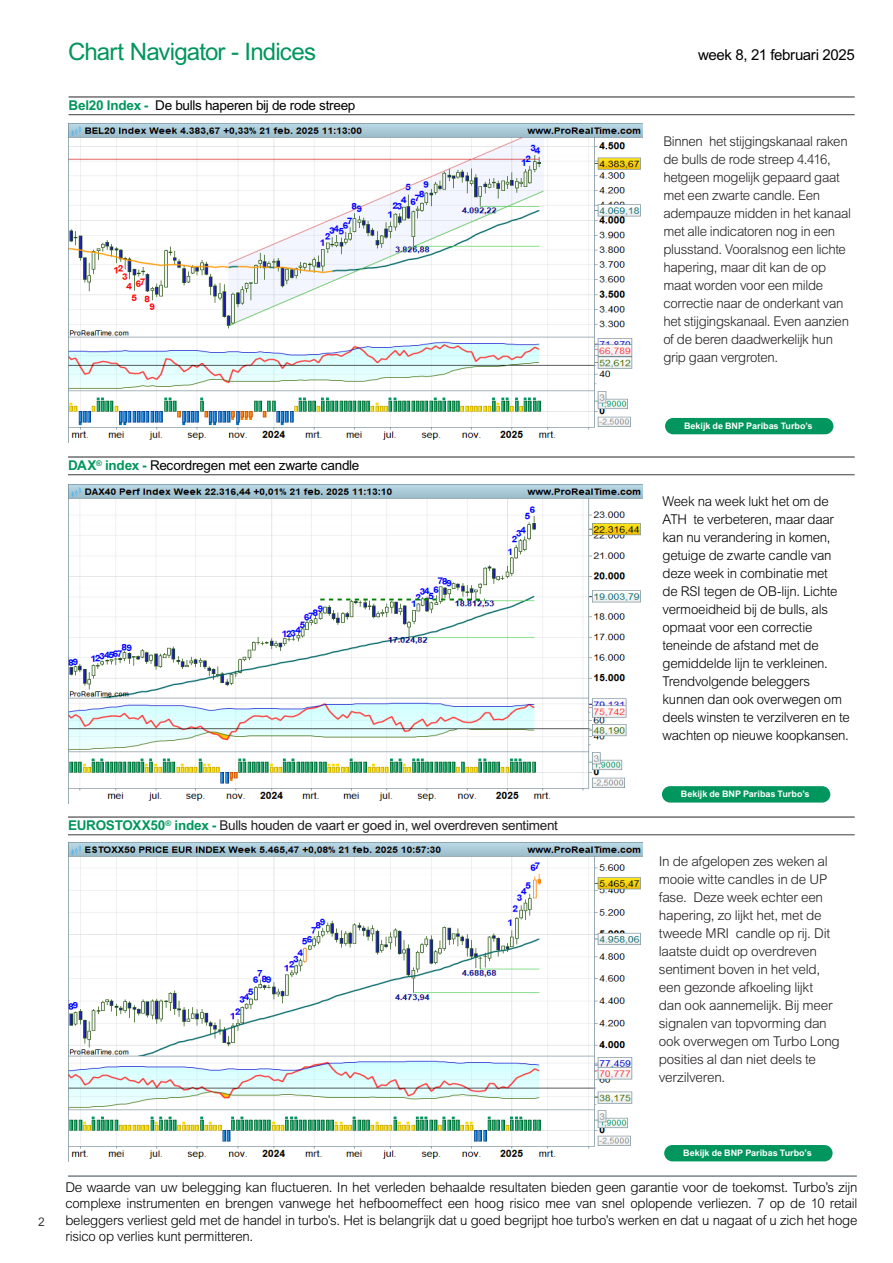
<style>
.page{position:relative;width:893px;height:1263px;background:#fff}
.page>*{position:absolute;margin:0;border:0;box-sizing:border-box;transform-origin:0 0}
.Heading_Table_Double{font:24px "Arial MT Std";letter-spacing:-.035em;color:#00965d}
.Heading_Table_Double-2{font:15px "Arial MT Std";letter-spacing:-.025em;color:#000}
.Body{font:300 13.5px/18px "Arial MT Std";letter-spacing:-.02em;color:#000;text-align:justify}
.Body-2{font:300 13.5px/18px "Arial MT Std";letter-spacing:-.025em;color:#231f20}
.Basisalinea{font:13.5px "Arial MT Std";letter-spacing:-.02em;color:#000}
.t1{font:13.5px "Arial MT Std";letter-spacing:-.02em;color:#231f20}
.t2{font:12px "Arial MT Std";color:#3e3e3f}
.t3{font:700 9px "Arial MT Std";color:#fff}
.s1{font-weight:700;color:#00965d}
</style>
<div class="page">
<hr style="left:68px;top:1175px;width:789px;height:2px;background:#78848a">
<hr style="left:68px;top:456px;width:787px;height:2px;background:#3e3e3f">
<hr style="left:68px;top:474px;width:787px;height:1px;background:#3e3e3f">
<img style="left:68px;top:484px;width:574px;height:319px">
<div style="left:662px;top:786px;width:168px;height:16px;background:#00965d;border-radius:8px"></div>
<hr style="left:69px;top:96px;width:786px;height:2px;background:#3e3e3f">
<hr style="left:69px;top:114px;width:786px;height:1px;background:#3e3e3f">
<img style="left:69px;top:123px;width:574px;height:317px">
<div style="left:665px;top:418px;width:168px;height:16px;background:#00965d;border-radius:8px"></div>
<hr style="left:68px;top:816px;width:787px;height:2px;background:#3e3e3f">
<hr style="left:68px;top:834px;width:787px;height:1px;background:#3e3e3f">
<img style="left:68px;top:842px;width:574px;height:319px">
<div style="left:664px;top:1145px;width:169px;height:16px;background:#00965d;border-radius:8px"></div>
<p class="Heading_Table_Double" style="left:68px;top:38px;width:250px">Chart Navigator - Indices</p>
<p class="Heading_Table_Double-2" style="left:698px;top:47px;width:158px">week 8, 21 februari 2025</p>
<p class="Basisalinea" style="left:69px;top:98px;width:288px"><span class="s1">Bel20 Index -</span> De bulls haperen bij de rode streep</p>
<p class="Basisalinea" style="left:68px;top:458px;width:293px"><span class="s1">DAX</span><sup>®</sup> <span class="s1">index -</span> Recordregen met een zwarte candle</p>
<p class="t1" style="left:68px;top:818px;width:491px"><span class="s1">EUROSTOXX50</span><sup>®</sup> <span class="s1">index -</span> Bulls houden de vaart er goed in, wel overdreven sentiment</p>
<p class="Body-2" style="left:663px;top:133px;width:189px">Binnen het stijgingskanaal raken de bulls de rode streep 4.416, hetgeen mogelijk gepaard gaat met een zwarte candle. Een adempauze midden in het kanaal met alle indicatoren nog in een plusstand. Vooralsnog een lichte hapering, maar dit kan de op maat worden voor een milde correctie naar de onderkant van het stijgingskanaal. Even aanzien of de beren daadwerkelijk hun grip gaan vergroten.</p>
<p class="t3" style="left:684px;top:420px;width:130px">Bekijk de BNP Paribas Turbo’s</p>
<p class="Body" style="left:662px;top:493px;width:189px;text-align:left">Week na week lukt het om de<br>ATH te verbeteren, maar daar kan nu verandering in komen, getuige de zwarte candle van deze week in combinatie met<br>de RSI tegen de OB-lijn. Lichte vermoeidheid bij de bulls, als opmaat voor een correctie teneinde de afstand met de gemiddelde lijn te verkleinen.<br>Trendvolgende beleggers kunnen dan ook overwegen om deels winsten te verzilveren en te wachten op nieuwe koopkansen.</p>
<p class="t3" style="left:681px;top:789px;width:130px">Bekijk de BNP Paribas Turbo’s</p>
<p class="Body-2" style="left:659px;top:853px;width:182px">In de afgelopen zes weken al mooie witte candles in de UP fase. Deze week echter een hapering, zo lijkt het, met de tweede MRI candle op rij. Dit laatste duidt op overdreven sentiment boven in het veld, een gezonde afkoeling lijkt<br>dan ook aannemelijk. Bij meer signalen van topvorming dan ook overwegen om Turbo Long posities al dan niet deels te verzilveren.</p>
<p class="t2" style="left:38px;top:1215px;width:8px">2</p>
<p class="t3" style="left:683px;top:1147px;width:130px">Bekijk de BNP Paribas Turbo’s</p>
<p class="Body" style="left:65px;top:1179px;width:794px;line-height:16.5px">De waarde van uw belegging kan fluctueren. In het verleden behaalde resultaten bieden geen garantie voor de toekomst. Turbo’s zijn complexe instrumenten en brengen vanwege het hefboomeffect een hoog risico mee van snel oplopende verliezen. 7 op de 10 retail beleggers verliest geld met de handel in turbo’s. Het is belangrijk dat u goed begrijpt hoe turbo’s werken en dat u nagaat of u zich het hoge risico op verlies kunt permitteren.</p>
</div>
